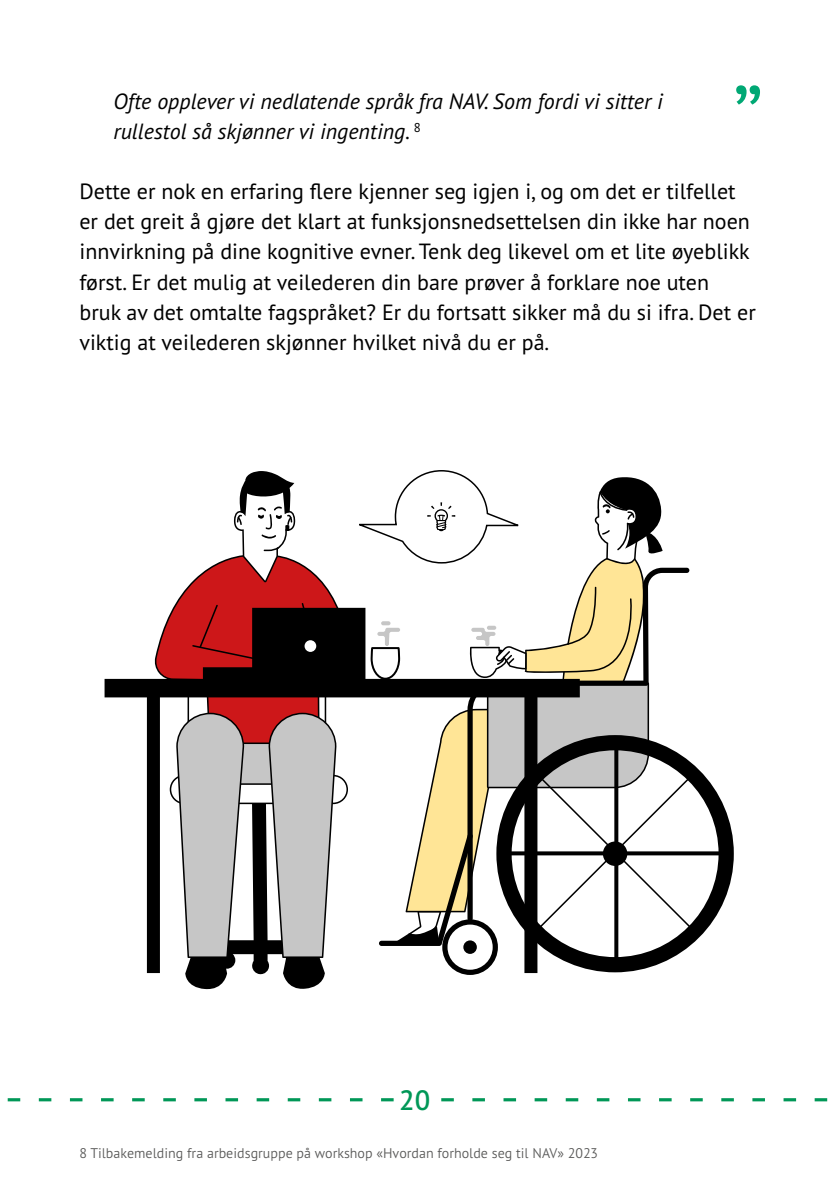
<style>
.page{position:relative;width:840px;height:1191px;background:#fff}
.page>*{position:absolute;margin:0;border:0;box-sizing:border-box;transform-origin:0 0}
.t1{font:300 96px "PT Sans Pro";color:#00a874}
.t2{font:600 28px "PT Sans Pro";color:#009757}
.t3{font:22px/30px "PT Sans Pro";color:#000}
.t4{font:italic 22px/30px "PT Sans Pro";color:#000}
.t5{font:300 14px "PT Sans Pro";color:#575756}
</style>
<div class="page">
<svg style="left:441px;top:1098px;width:385px;height:3px"></svg>
<svg style="left:8px;top:1098px;width:385px;height:3px"></svg>
<svg style="left:728px;top:817px;width:5px;height:73px"></svg>
<svg style="left:104px;top:679px;width:49px;height:294px"></svg>
<svg style="left:153px;top:470px;width:575px;height:520px"></svg>
<h1 class="t1" style="left:732px;top:57px;width:33px">”</h1>
<p class="t4" style="left:113px;top:86px;width:550px">Ofte opplever vi nedlatende språk fra NAV. Som fordi vi sitter i rullestol så skjønner vi ingenting. <sup>8</sup></p>
<p class="t3" style="left:79px;top:176px;width:677px">Dette er nok en erfaring flere kjenner seg igjen i, og om det er tilfellet er det greit å gjøre det klart at funksjonsnedsettelsen din ikke har noen innvirkning på dine kognitive evner. Tenk deg likevel om et lite øyeblikk først. Er det mulig at veilederen din bare prøver å forklare noe uten bruk av det omtalte fagspråket? Er du fortsatt sikker må du si ifra. Det er viktig at veilederen skjønner hvilket nivå du er på.</p>
<p class="t2" style="left:399px;top:1082px;width:33px">20</p>
<p class="t5" style="left:79px;top:1144px;width:520px">8 Tilbakemelding fra arbeidsgruppe på workshop «Hvordan forholde seg til NAV» 2023</p>
</div>
